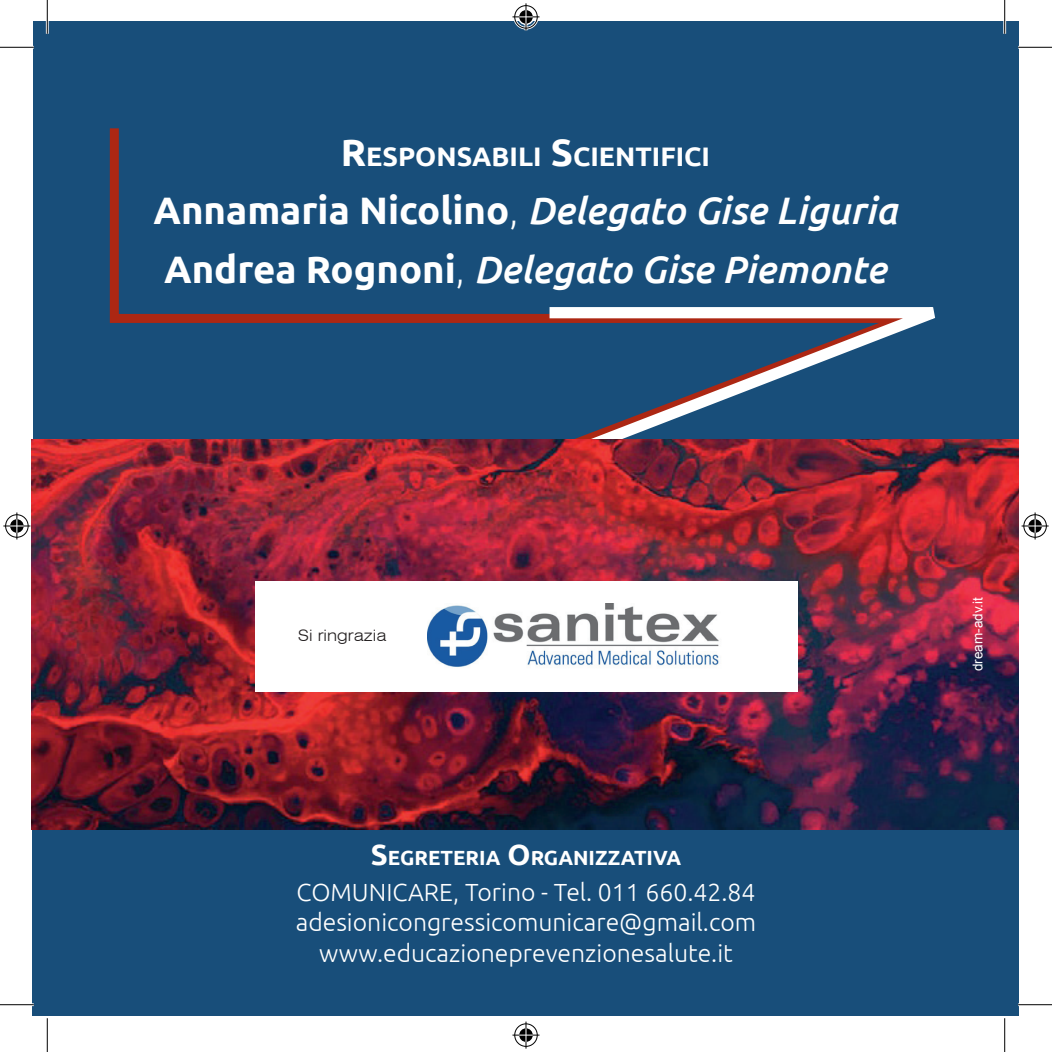
<style>
.page{position:relative;width:1052px;height:1052px;background:#fff}
.page>*{position:absolute;margin:0;border:0;box-sizing:border-box;transform-origin:0 0}
.t1{font:italic 500 38.25px/58.5px "Ubuntu";color:#fff}
.t2{font:700 26.78px "Ubuntu";color:#fff}
.t3{font:300 24.75px/29.2px "Ubuntu";color:#fff}
.t4{font:700 20.47px "Ubuntu";color:#fff}
.t5{font:300 expanded 15.75px "Swiss 721 BT";color:#231f20}
.t6{font:13.5px "Arial";color:#fff}
.s1{font-size:38.25px}
.s2{font-weight:700;font-style:normal}
.s3{font-weight:300;font-style:normal;font-size:36px}
.s4{font-size:29.25px}
</style>
<div class="page">
<div style="left:33px;top:22px;width:985px;height:436px;background:#184e7a"></div>
<svg style="left:109px;top:128px;width:395px;height:195px"></svg>
<svg style="left:504px;top:307px;width:432px;height:132px"></svg>
<div style="left:32px;top:439px;width:986px;height:576px;background:#184e7a"></div>
<img style="left:32px;top:439px;width:986px;height:390px">
<div style="left:255px;top:581px;width:542px;height:110px;background:#fff"></div>
<img style="left:427px;top:603px;width:292px;height:64px">
<hr style="left:0;top:46px;width:34px;height:3px;background:#fff">
<hr style="left:1017px;top:46px;width:34px;height:3px;background:#fff">
<hr style="left:0;top:1003px;width:34px;height:2px;background:#fff">
<hr style="left:1017px;top:1003px;width:34px;height:2px;background:#fff">
<hr style="left:46px;top:0;width:3px;height:34px;background:#fff">
<hr style="left:1003px;top:0;width:2px;height:34px;background:#fff">
<hr style="left:0;top:47px;width:34px;height:1px;background:#000">
<hr style="left:1017px;top:47px;width:34px;height:1px;background:#000">
<hr style="left:0;top:1004px;width:34px;height:1px;background:#000">
<hr style="left:1017px;top:1004px;width:34px;height:1px;background:#000">
<hr style="left:47px;top:0;width:1px;height:34px;background:#000">
<hr style="left:47px;top:1017px;width:1px;height:34px;background:#000">
<hr style="left:1004px;top:0;width:1px;height:34px;background:#000">
<hr style="left:1004px;top:1017px;width:1px;height:34px;background:#000">
<svg style="left:512px;top:3px;width:27px;height:27px"></svg>
<svg style="left:512px;top:1021px;width:27px;height:27px"></svg>
<svg style="left:3px;top:512px;width:27px;height:27px"></svg>
<svg style="left:1021px;top:512px;width:27px;height:27px"></svg>
<p class="t2" style="left:340px;top:140px;width:371px"><span class="s1">R</span>ESPONSABILI <span class="s1">S</span>CIENTIFICI</p>
<h1 class="t1" style="left:153px;top:180px;width:745px"><span class="s2">Annamaria Nicolino</span><span class="s3">,</span> Delegato Gise Liguria<br><span class="s2">Andrea Rognoni</span><span class="s3">,</span> Delegato Gise Piemonte</h1>
<p class="t5" style="left:298px;top:625px;width:90px">Si ringrazia</p>
<p class="t4" style="left:370px;top:845px;width:312px"><span class="s4">S</span>EGRETERIA <span class="s4">O</span>RGANIZZATIVA</p>
<p class="t3" style="left:296px;top:877px;width:462px">COMUNICARE, Torino - Tel. 011 660.42.84 adesionicongressicomunicare@gmail.com</p>
<p class="t3" style="left:319px;top:938px;width:415px">www.educazioneprevenzionesalute.it</p>
<p class="t6" style="left:968px;top:671px;width:76px;rotate:-90deg">dream-adv.it</p>
</div>
